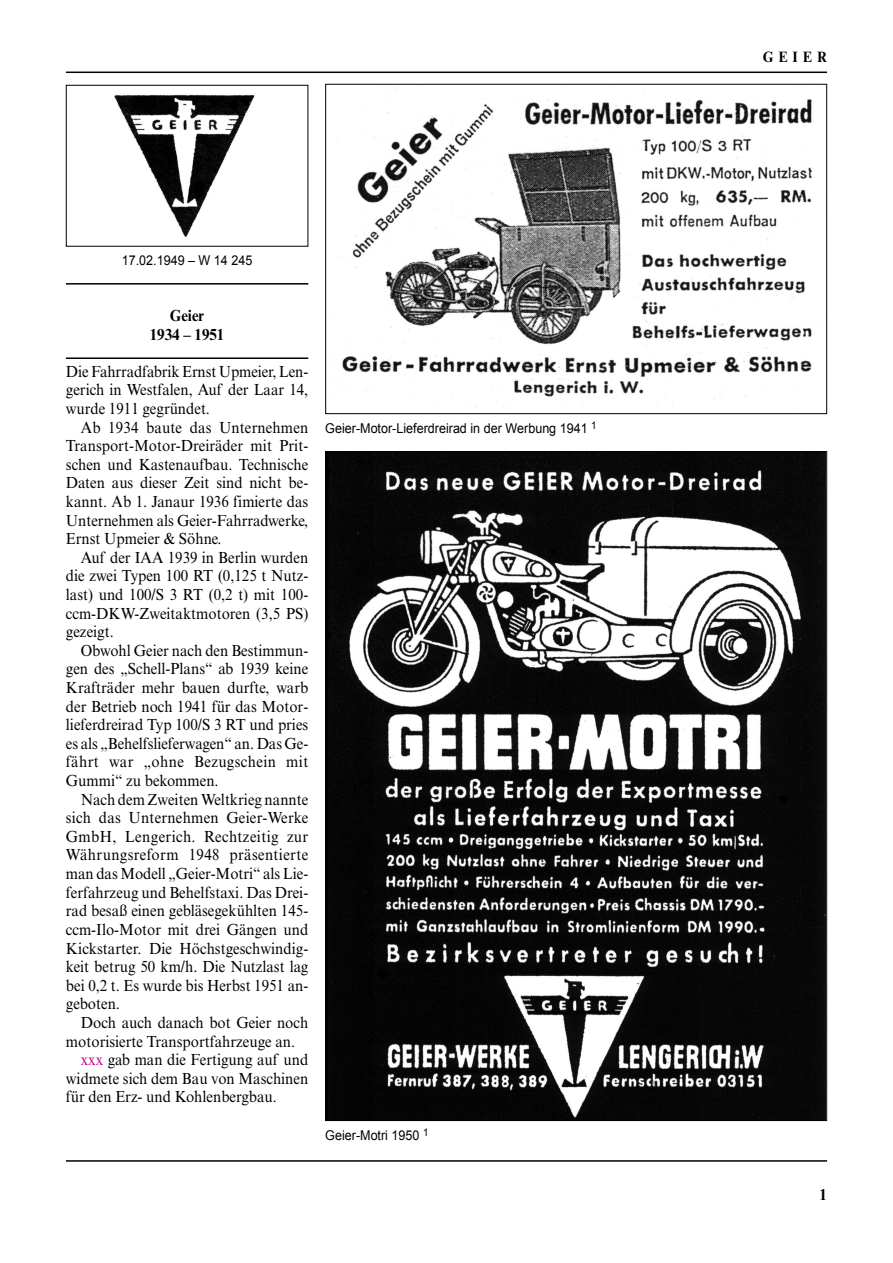
<style>
.page{position:relative;width:893px;height:1263px;background:#fff}
.page>*{position:absolute;margin:0;border:0;box-sizing:border-box;transform-origin:0 0}
.t1{font:16.05px/18.6px "Times New Roman MT Std";color:#000;text-align:justify;scale:.93 1}
.t2{font:700 16.05px/18.6px "Times New Roman MT Std";color:#000;text-align:center;scale:.93 1}
.t3{font:700 15px "Times New Roman MT Std";letter-spacing:.35em;color:#000;scale:.93 1}
.t4{font:13.5px "Arial";color:#000;scale:.93 1}
.s1{color:#c7008d}
</style>
<div class="page">
<hr style="left:66px;top:72px;width:761px;height:1px;background:#000">
<hr style="left:66px;top:1160px;width:761px;height:2px;background:#000">
<img style="left:327px;top:453px;width:498px;height:666px">
<img style="left:114px;top:94px;width:141px;height:143px">
<div style="left:66px;top:85px;width:242px;height:162px;border:1px solid #000"></div>
<hr style="left:66px;top:283px;width:242px;height:2px;background:#000">
<hr style="left:66px;top:357px;width:242px;height:2px;background:#000">
<img style="left:333px;top:98px;width:479px;height:309px">
<p class="t4" style="left:122px;top:253px;width:142px">17.02.1949 – W 14 245</p>
<p class="t2" style="left:150px;top:308px;width:82px">Geier<br>1934 – 1951</p>
<p class="t1" style="left:66px;top:364px;width:262px">Die Fahrradfabrik Ernst Upmeier, Len&shy;gerich in Westfalen, Auf der Laar 14, wurde 1911 gegründet.</p>
<p class="t1" style="left:66px;top:419px;width:262px;text-indent:15px">Ab 1934 baute das Unternehmen Transport-Motor-Dreiräder mit Prit&shy;schen und Kastenaufbau. Technische Daten aus dieser Zeit sind nicht be&shy;kannt. Ab 1. Janaur 1936 fimierte das Unternehmen als Geier-Fahrradwerke, Ernst Upmeier &amp; Söhne.</p>
<p class="t1" style="left:66px;top:550px;width:262px;text-indent:15px">Auf der IAA 1939 in Berlin wurden die zwei Typen 100 RT (0,125 t Nutz&shy;last) und 100/S 3 RT (0,2 t) mit 100- ccm-DKW-Zweitaktmotoren (3,5 PS) gezeigt.</p>
<p class="t1" style="left:66px;top:643px;width:262px;text-indent:15px">Obwohl Geier nach den Bestimmun&shy;gen des „Schell-Plans“ ab 1939 keine Krafträder mehr bauen durfte, warb der Betrieb noch 1941 für das Motor&shy;lieferdreirad Typ 100/S 3 RT und pries es als „Behelfslieferwagen“ an. Das Ge&shy;fährt war „ohne Bezugschein mit Gummi“ zu bekommen.</p>
<p class="t1" style="left:66px;top:791px;width:262px;text-indent:15px">Nach dem Zweiten Weltkrieg nannte sich das Unternehmen Geier-Werke GmbH, Lengerich. Rechtzeitig zur Währungsreform 1948 präsentierte man das Modell „Geier-Motri“ als Lie&shy;ferfahrzeug und Behelfstaxi. Das Drei&shy;rad besaß einen gebläsegekühlten 145- ccm-Ilo-Motor mit drei Gängen und Kickstarter. Die Höchstgeschwindig&shy;keit betrug 50 km/h. Die Nutzlast lag bei 0,2 t. Es wurde bis Herbst 1951 an&shy;geboten.</p>
<p class="t1" style="left:81px;top:1015px;width:246px">Doch auch danach bot Geier noch</p>
<p class="t1" style="left:66px;top:1033px;width:248px">motorisierte Transportfahrzeuge an.</p>
<p class="t1" style="left:81px;top:1052px;width:246px"><span class="s1">xxx</span> gab man die Fertigung auf und</p>
<p class="t1" style="left:66px;top:1070px;width:262px">widmete sich dem Bau von Maschinen</p>
<p class="t1" style="left:66px;top:1089px;width:228px">für den Erz- und Kohlenbergbau.</p>
<p class="t4" style="left:325px;top:420px;width:293px">Geier-Motor-Lieferdreirad in der Werbung 1941 <sup>1</sup></p>
<p class="t4" style="left:325px;top:1127px;width:112px">Geier-Motri 1950 <sup>1</sup></p>
<p class="t3" style="left:763px;top:52px;width:71px">GEIER</p>
<p class="t2" style="left:820px;top:1187px;width:10px">1</p>
</div>
